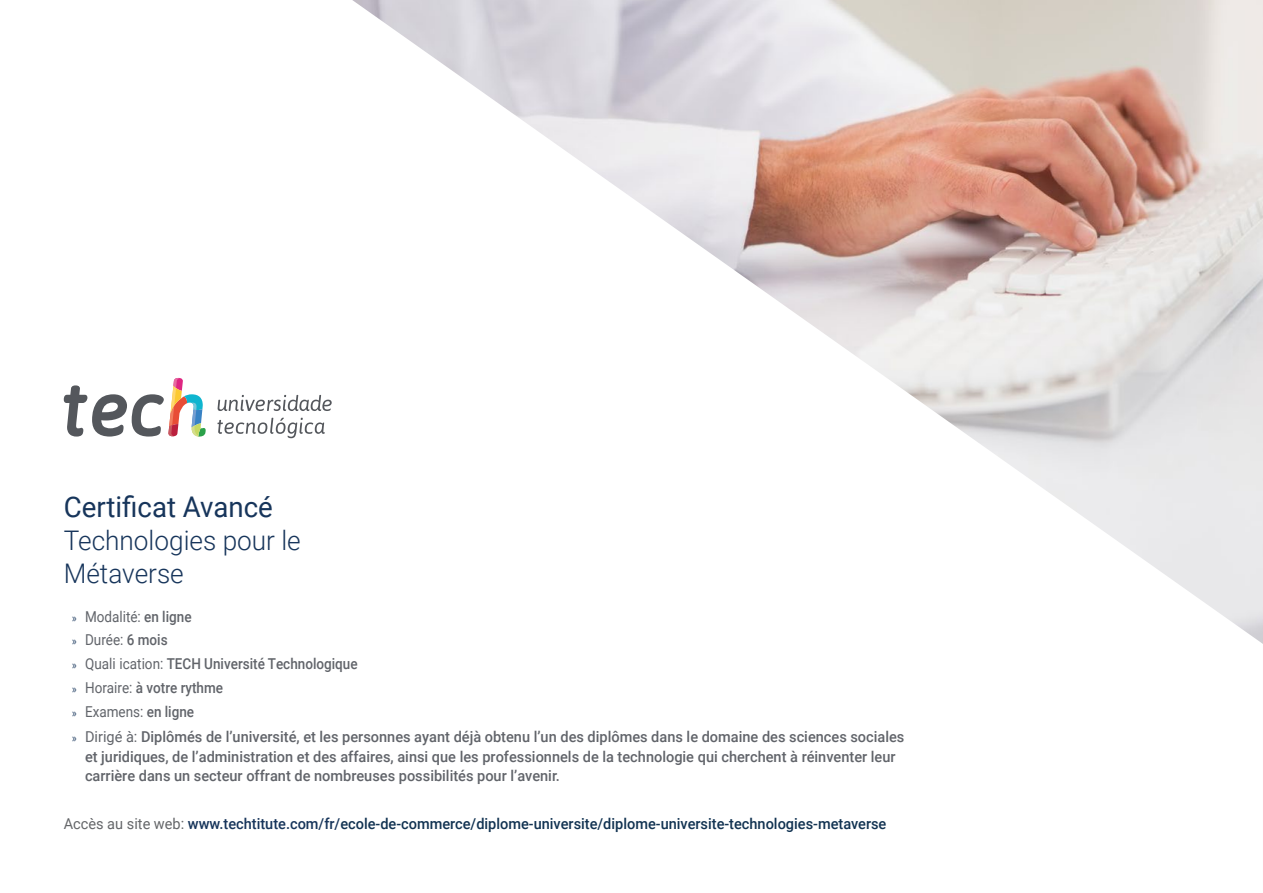
<style>
.page{position:relative;width:1263px;height:893px;background:#fff}
.page>*{position:absolute;margin:0;border:0;box-sizing:border-box;transform-origin:0 0}
.t1{font:28.5px "Roboto";color:#17355b}
.t2{font:300 27px/33px "Roboto";color:#17355b}
.t3{font:500 15px/19.5px "Roboto";color:#61646a}
.t4{font:500 15px "Roboto";color:#123352}
.t5{font:500 15px/23.7px "Roboto";color:#61646a;scale:.9 1}
.s1{font-family:"Myriad Pro";font-weight:400;font-size:12px;color:#17355b}
.s2{font-weight:400}
.s3{font-weight:400;color:#646669}
.s4{color:#17355b}
</style>
<div class="page">
<img style="left:352px;top:0;width:911px;height:644px">
<svg style="left:218px;top:395px;width:114px;height:16px"></svg>
<svg style="left:217px;top:418px;width:108px;height:20px"></svg>
<svg style="left:64px;top:378px;width:142px;height:59px"></svg>
<h1 class="t1" style="left:64px;top:487px;width:211px">Certificat Avancé</h1>
<h2 class="t2" style="left:64px;top:523px;width:239px">Technologies pour le<br>Métaverse</h2>
<p class="t5" style="left:72px;top:604px;width:319px"><span class="s1">»</span> <span class="s2">Modalité:</span> en ligne<br><span class="s1">»</span> <span class="s2">Durée:</span> 6 mois<br><span class="s1">»</span> <span class="s2">Quali ication:</span> TECH Université Technologique <span class="s1">»</span> <span class="s2">Horaire:</span> à votre rythme<br><span class="s1">»</span> <span class="s2">Examens:</span> en ligne</p>
<p class="t3" style="left:85px;top:727px;width:821px;text-indent:-13px"><span class="s1">»</span> <span class="s2">Dirigé à:</span> Diplômés de l’université, et les personnes ayant déjà obtenu l’un des diplômes dans le domaine des sciences sociales et juridiques, de l’administration et des affaires, ainsi que les professionnels de la technologie qui cherchent à réinventer leur carrière dans un secteur offrant de nombreuses possibilités pour l’avenir.</p>
<p class="t4" style="left:64px;top:813px;width:824px"><span class="s3">Accès au site web:</span> <span class="s4">www.techtitute.com/fr/</span>ecole-de-commerce/diplome-universite/diplome-universite-technologies-metaverse</p>
</div>
